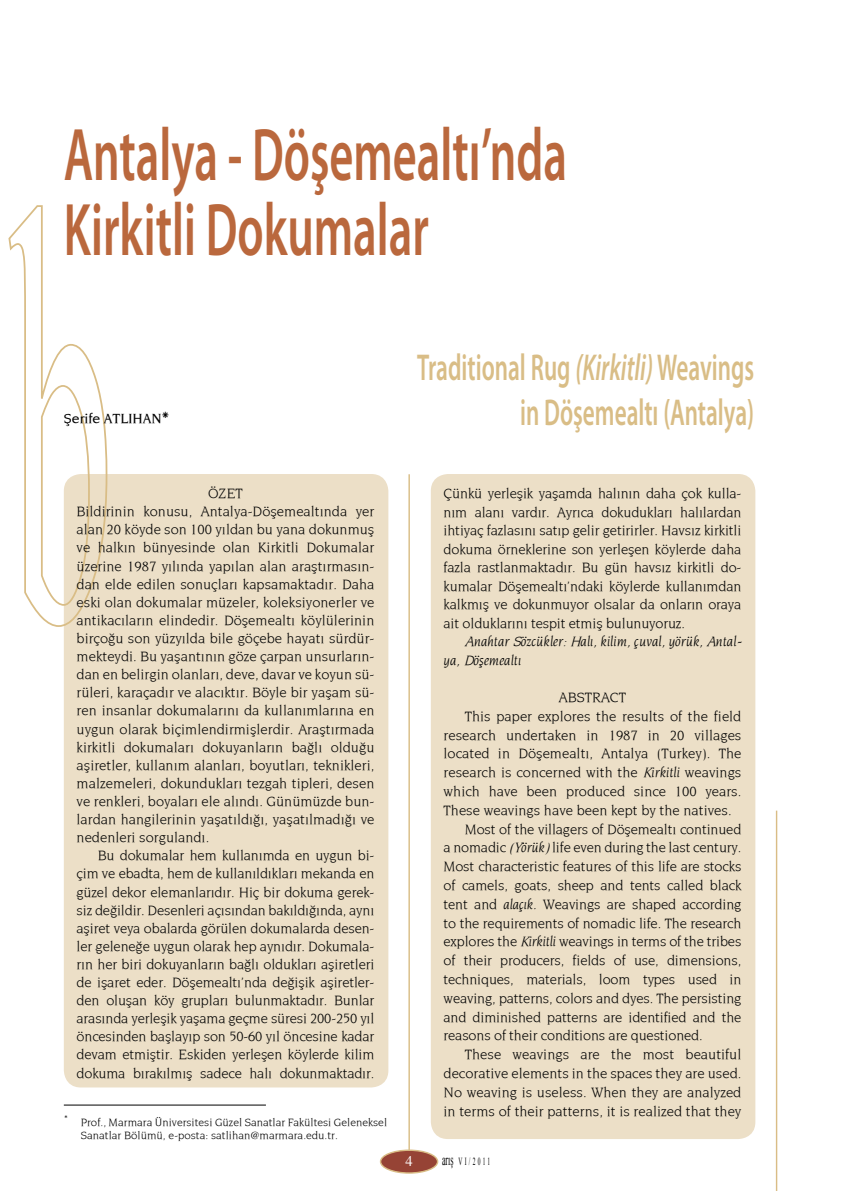
<style>
.page{position:relative;width:851px;height:1191px;background:#fff}
.page>*{position:absolute;margin:0;border:0;box-sizing:border-box;transform-origin:0 0}
.t1{font:600 75px/75px "Myriad Pro";color:#ba683d;scale:.62 1}
.t2{font:600 37.5px "Myriad Pro";color:#d9bd86;scale:.62 1}
.t3{font:14.55px/18.1px "Novarese";color:#000;text-align:justify}
.t4{font:italic 14.55px/18.5px "Novarese";color:#000}
.t5{font:14.55px "Times";color:#fff}
.t6{font:500 14.25px "Novarese";color:#000}
.t7{font:11.4px/13.6px "Novarese";color:#000}
.t8{font:10.95px "Times New Roman";letter-spacing:.4em;color:#000;scale:.51 1}
.s1{font-style:italic}
.s2{font-size:15.6px}
</style>
<div class="page">
<hr style="left:775px;top:810px;width:2px;height:381px;background:#d9bd86">
<div style="left:380px;top:1150px;width:57px;height:23px;background:#964335;border-radius:50%"></div>
<div style="left:380px;top:1149px;width:58px;height:24px;border:1px solid #d9bd86;border-radius:50%"></div>
<hr style="left:408px;top:474px;width:2px;height:676px;background:#d9bd86">
<div style="left:64px;top:474px;width:324px;height:613px;background:#ecdfc7;border-radius:17px"></div>
<div style="left:431px;top:474px;width:324px;height:665px;background:#ecdfc7;border-radius:17px"></div>
<svg style="left:8px;top:205px;width:100px;height:422px"></svg>
<hr style="left:64px;top:1104px;width:202px;height:1px;background:#000">
<h1 class="t1" style="left:64px;top:116px;width:813px">Antalya - Döşemealtı’nda<br>Kirkitli Dokumalar</h1>
<p class="t6" style="left:64px;top:410px;width:99px">Şerife ATLIHAN</p>
<h2 class="t2" style="left:417px;top:344px;width:545px">Traditional Rug <span class="s1">(Kirkitli)</span> Weavings</h2>
<h2 class="t2" style="left:520px;top:389px;width:379px">in Döşemealtı (Antalya)</h2>
<p class="t3" style="left:77px;top:484px;width:299px;text-align:left;text-indent:131px">ÖZET<br>Bildirinin konusu, Antalya-Döşemealtında yer alan 20 köyde son 100 yıldan bu yana dokunmuş ve halkın bünyesinde olan Kirkitli Dokumalar üzerine 1987 yılında yapılan alan araştırmasın&shy;dan elde edilen sonuçları kapsamaktadır. Daha eski olan dokumalar müzeler, koleksiyonerler ve antikacıların elindedir. Döşemealtı köylülerinin birçoğu son yüzyılda bile göçebe hayatı sürdür&shy;mekteydi. Bu yaşantının göze çarpan unsurların&shy;dan en belirgin olanları, deve, davar ve koyun sü&shy;rüleri, karaçadır ve alacıktır. Böyle bir yaşam sü&shy;ren insanlar dokumalarını da kullanımlarına en uygun olarak biçimlendirmişlerdir. Araştırmada kirkitli dokumaları dokuyanların bağlı olduğu aşiretler, kullanım alanları, boyutları, teknikleri, malzemeleri, dokundukları tezgah tipleri, desen ve renkleri, boyaları ele alındı. Günümüzde bun&shy;lardan hangilerinin yaşatıldığı, yaşatılmadığı ve nedenleri sorgulandı.</p>
<p class="t3" style="left:77px;top:846px;width:299px;text-indent:21px">Bu dokumalar hem kullanımda en uygun bi&shy;çim ve ebadta, hem de kullanıldıkları mekanda en güzel dekor elemanlarıdır. Hiç bir dokuma gerek&shy;siz değildir. Desenleri açısından bakıldığında, aynı aşiret veya obalarda görülen dokumalarda desen&shy;ler geleneğe uygun olarak hep aynıdır. Dokumala&shy;rın her biri dokuyanların bağlı oldukları aşiretleri de işaret eder. Döşemealtı’nda değişik aşiretler&shy;den oluşan köy grupları bulunmaktadır. Bunlar arasında yerleşik yaşama geçme süresi 200-250 yıl öncesinden başlayıp son 50-60 yıl öncesine kadar devam etmiştir. Eskiden yerleşen köylerde kilim dokuma bırakılmış sadece halı dokunmaktadır.</p>
<p class="t7" style="left:81px;top:1114px;width:308px;text-indent:-17px"><sup>*</sup> Prof., Marmara Üniversitesi Güzel Sanatlar Fakültesi Geleneksel<br>Sanatlar Bölümü, e-posta: satlihan@marmara.edu.tr.</p>
<p class="t3" style="left:443px;top:483px;width:299px">Çünkü yerleşik yaşamda halının daha çok kulla&shy;nım alanı vardır. Ayrıca dokudukları halılardan ihtiyaç fazlasını satıp gelir getirirler. Havsız kirkitli dokuma örneklerine son yerleşen köylerde daha fazla rastlanmaktadır. Bu gün havsız kirkitli do&shy;kumalar Döşemealtı’ndaki köylerde kullanımdan kalkmış ve dokunmuyor olsalar da onların oraya ait olduklarını tespit etmiş bulunuyoruz.</p>
<p class="t4" style="left:443px;top:631px;width:300px;text-indent:21px">Anahtar Sözcükler: Halı, kilim, çuval, yörük, Antal&shy;ya, Döşemealtı</p>
<p class="t3" style="left:559px;top:687px;width:69px">ABSTRACT</p>
<p class="t3" style="left:465px;top:706px;width:278px">This paper explores the results of the field</p>
<p class="t3" style="left:443px;top:725px;width:299px">research undertaken in 1987 in 20 villages</p>
<p class="t3" style="left:443px;top:744px;width:299px">located in Döşemealtı, Antalya (Turkey). The</p>
<p class="t3" style="left:443px;top:762px;width:299px">research is concerned with the <span class="s1">Kirkitli</span> weavings</p>
<p class="t3" style="left:443px;top:781px;width:299px">which have been produced since 100 years.</p>
<p class="t3" style="left:443px;top:800px;width:289px">These weavings have been kept by the natives.</p>
<p class="t3" style="left:465px;top:819px;width:278px">Most of the villagers of Döşemealtı continued</p>
<p class="t3" style="left:443px;top:838px;width:299px">a nomadic <span class="s1">(Yörük)</span> life even during the last century.</p>
<p class="t3" style="left:443px;top:856px;width:299px">Most characteristic features of this life are stocks</p>
<p class="t3" style="left:443px;top:875px;width:299px">of camels, goats, sheep and tents called black</p>
<p class="t3" style="left:443px;top:894px;width:299px">tent and <span class="s1">alaçık.</span> Weavings are shaped according</p>
<p class="t3" style="left:443px;top:913px;width:299px">to the requirements of nomadic life. The research</p>
<p class="t3" style="left:443px;top:932px;width:299px">explores the <span class="s1">Kirkitli</span> weavings in terms of the tribes</p>
<p class="t3" style="left:443px;top:950px;width:299px">of their producers, fields of use, dimensions,</p>
<p class="t3" style="left:443px;top:969px;width:299px">techniques, materials, loom types used in</p>
<p class="t3" style="left:443px;top:988px;width:299px">weaving, patterns, colors and dyes. The persisting</p>
<p class="t3" style="left:443px;top:1007px;width:299px">and diminished patterns are identified and the</p>
<p class="t3" style="left:443px;top:1026px;width:261px">reasons of their conditions are questioned.</p>
<p class="t3" style="left:465px;top:1044px;width:278px">These weavings are the most beautiful</p>
<p class="t3" style="left:443px;top:1063px;width:299px">decorative elements in the spaces they are used.</p>
<p class="t3" style="left:443px;top:1082px;width:299px">No weaving is useless. When they are analyzed</p>
<p class="t3" style="left:443px;top:1101px;width:299px">in terms of their patterns, it is realized that they</p>
<p class="t5" style="left:405px;top:1147px;width:9px">4</p>
<p class="t8" style="left:442px;top:1154px;width:96px"><span class="s2">arış</span> VI/2011</p>
</div>
